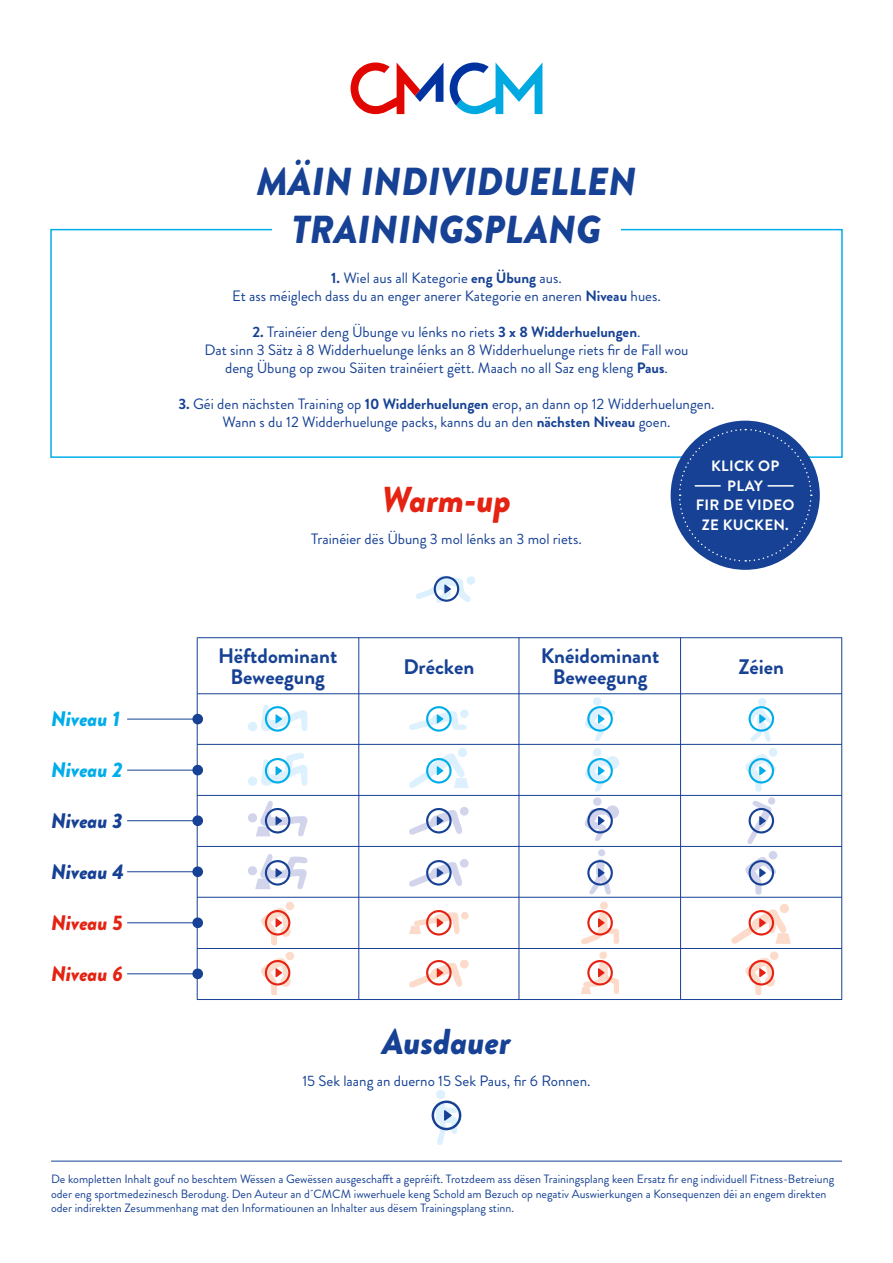
<style>
.page{position:relative;width:893px;height:1263px;background:#fff}
.page>*{position:absolute;margin:0;border:0;box-sizing:border-box;transform-origin:0 0}
.t1{font:italic 900 39px/48px "Brandon Grotesque";color:#164194;text-align:center}
.t2{font:italic 900 36px "Brandon Grotesque";color:#164194}
.t3{font:italic 900 36px "Brandon Grotesque";color:#e42313}
.t4{font:700 21px/21px "Brandon Grotesque";color:#164194;text-align:center}
.t5{font:italic 900 21px "Brandon Grotesque";color:#00ade9}
.t6{font:italic 900 21px "Brandon Grotesque";color:#164194}
.t7{font:italic 900 21px "Brandon Grotesque";color:#e42313}
.t8{font:15px/18px "Brandon Grotesque";color:#164194;text-align:center}
.t9{font:700 15px/19.5px "Brandon Grotesque";letter-spacing:.02em;color:#fff;text-align:center}
.t10{font:12px/14.4px "Brandon Grotesque";color:#164194}
.s1{font-weight:700}
</style>
<div class="page">
<div style="left:436px;top:1090px;width:9px;height:9px;background:#dcf0fd;border-radius:50%"></div>
<div style="left:606px;top:805px;width:13px;height:14px;background:#d2d4ec;border-radius:50%"></div>
<div style="left:599px;top:951px;width:8px;height:8px;background:#fcdbcb;border-radius:50%"></div>
<div style="left:461px;top:912px;width:8px;height:8px;background:#fcdbcb;border-radius:50%"></div>
<div style="left:50px;top:229px;width:793px;height:229px;border:2px solid #00ade9"></div>
<div style="left:272px;top:208px;width:349px;height:43px;background:#fff"></div>
<div style="left:248px;top:776px;width:9px;height:10px;background:#dcf0fd;border-radius:50%"></div>
<svg style="left:450px;top:63px;width:92px;height:51px"></svg>
<svg style="left:351px;top:63px;width:92px;height:51px"></svg>
<hr style="left:197px;top:693px;width:645px;height:1px;background:#164194">
<hr style="left:197px;top:744px;width:645px;height:1px;background:#164194">
<hr style="left:197px;top:795px;width:645px;height:1px;background:#164194">
<hr style="left:197px;top:846px;width:645px;height:1px;background:#164194">
<hr style="left:197px;top:897px;width:645px;height:1px;background:#164194">
<hr style="left:197px;top:948px;width:645px;height:1px;background:#164194">
<hr style="left:197px;top:999px;width:645px;height:1px;background:#164194">
<hr style="left:51px;top:1161px;width:791px;height:1px;background:#164194">
<hr style="left:197px;top:637px;width:645px;height:1px;background:#164194">
<hr style="left:359px;top:637px;width:1px;height:363px;background:#164194">
<hr style="left:197px;top:637px;width:1px;height:363px;background:#164194">
<hr style="left:841px;top:637px;width:1px;height:363px;background:#164194">
<hr style="left:519px;top:637px;width:1px;height:363px;background:#164194">
<hr style="left:680px;top:637px;width:1px;height:363px;background:#164194">
<svg style="left:248px;top:705px;width:60px;height:27px"></svg>
<svg style="left:261px;top:752px;width:47px;height:34px"></svg>
<svg style="left:248px;top:801px;width:60px;height:36px"></svg>
<svg style="left:248px;top:854px;width:60px;height:35px"></svg>
<svg style="left:261px;top:902px;width:33px;height:44px"></svg>
<svg style="left:261px;top:952px;width:33px;height:44px"></svg>
<svg style="left:415px;top:575px;width:60px;height:28px"></svg>
<svg style="left:432px;top:1100px;width:30px;height:45px"></svg>
<div style="left:192px;top:714px;width:11px;height:10px;background:#164194;border-radius:50%"></div>
<div style="left:192px;top:765px;width:11px;height:10px;background:#164194;border-radius:50%"></div>
<div style="left:192px;top:815px;width:11px;height:11px;background:#164194;border-radius:50%"></div>
<div style="left:192px;top:866px;width:11px;height:11px;background:#164194;border-radius:50%"></div>
<div style="left:192px;top:917px;width:11px;height:11px;background:#164194;border-radius:50%"></div>
<div style="left:192px;top:968px;width:11px;height:11px;background:#164194;border-radius:50%"></div>
<hr style="left:127px;top:719px;width:71px;height:1px;background:#164194">
<hr style="left:127px;top:770px;width:71px;height:1px;background:#164194">
<hr style="left:127px;top:820px;width:71px;height:1px;background:#164194">
<hr style="left:127px;top:871px;width:71px;height:1px;background:#164194">
<hr style="left:127px;top:922px;width:71px;height:1px;background:#164194">
<hr style="left:127px;top:973px;width:71px;height:1px;background:#164194">
<div style="left:671px;top:421px;width:149px;height:149px;background:#164194;border-radius:50%"></div>
<svg style="left:409px;top:706px;width:60px;height:26px"></svg>
<svg style="left:409px;top:748px;width:60px;height:40px"></svg>
<svg style="left:409px;top:807px;width:60px;height:28px"></svg>
<svg style="left:409px;top:859px;width:60px;height:28px"></svg>
<svg style="left:409px;top:910px;width:51px;height:25px"></svg>
<svg style="left:409px;top:959px;width:60px;height:29px"></svg>
<svg style="left:585px;top:697px;width:31px;height:44px"></svg>
<svg style="left:749px;top:698px;width:26px;height:44px"></svg>
<svg style="left:587px;top:849px;width:26px;height:46px"></svg>
<svg style="left:581px;top:901px;width:38px;height:43px"></svg>
<svg style="left:581px;top:960px;width:38px;height:34px"></svg>
<svg style="left:744px;top:748px;width:33px;height:96px"></svg>
<svg style="left:745px;top:851px;width:32px;height:44px"></svg>
<svg style="left:731px;top:904px;width:60px;height:40px"></svg>
<svg style="left:745px;top:951px;width:33px;height:45px"></svg>
<div style="left:606px;top:756px;width:13px;height:13px;background:#dcf0fd;border-radius:50%"></div>
<svg style="left:584px;top:748px;width:33px;height:93px"></svg>
<svg style="left:678px;top:428px;width:134px;height:134px"></svg>
<h1 class="t1" style="left:257px;top:158px;width:381px">MÄIN INDIVIDUELLEN<br>TRAININGSPLANG</h1>
<p class="t8" style="left:232px;top:269px;width:430px"><span class="s1">1.</span> Wiel aus all Kategorie <span class="s1">eng Übung</span> aus.<br>Et ass méiglech dass du an enger anerer Kategorie en aneren <span class="s1">Niveau</span> hues.</p>
<p class="t8" style="left:204px;top:323px;width:485px"><span class="s1">2.</span> Trainéier deng Übunge vu lénks no riets <span class="s1">3 x 8 Widderhuelungen</span>.<br>Dat sinn 3 Sätz à 8 Widderhuelunge lénks an 8 Widderhuelunge riets fir de Fall wou deng Übung op zwou Säiten trainéiert gëtt. Maach no all Saz eng kleng <span class="s1">Paus</span>.</p>
<p class="t8" style="left:178px;top:395px;width:538px"><span class="s1">3.</span> Géi den nächsten Training op <span class="s1">10 Widderhuelungen</span> erop, an dann op 12 Widderhuelungen.<br>Wann s du 12 Widderhuelunge packs, kanns du an den <span class="s1">nächsten Niveau</span> goen.</p>
<h2 class="t3" style="left:382px;top:474px;width:131px">Warm-up</h2>
<p class="t8" style="left:311px;top:530px;width:272px">Trainéier dës Übung 3 mol lénks an 3 mol riets.</p>
<p class="t9" style="left:696px;top:456px;width:100px">KLICK OP<br>PLAY<br>FIR DE VIDEO<br>ZE KUCKEN.</p>
<h3 class="t5" style="left:51px;top:704px;width:71px">Niveau 1</h3>
<h3 class="t5" style="left:51px;top:755px;width:73px">Niveau 2</h3>
<h3 class="t6" style="left:51px;top:806px;width:73px">Niveau 3</h3>
<h3 class="t6" style="left:51px;top:857px;width:74px">Niveau 4</h3>
<h3 class="t7" style="left:51px;top:908px;width:73px">Niveau 5</h3>
<h3 class="t7" style="left:51px;top:959px;width:73px">Niveau 6</h3>
<h3 class="t4" style="left:218px;top:646px;width:121px">Hëftdominant<br>Beweegung</h3>
<h3 class="t4" style="left:541px;top:646px;width:120px">Knéidominant<br>Beweegung</h3>
<h3 class="t4" style="left:403px;top:656px;width:72px">Drécken</h3>
<h3 class="t4" style="left:739px;top:656px;width:47px">Zéien</h3>
<h2 class="t2" style="left:382px;top:1016px;width:130px">Ausdauer</h2>
<p class="t8" style="left:302px;top:1072px;width:290px">15 Sek laang an duerno 15 Sek Paus, fir 6 Ronnen.</p>
<p class="t10" style="left:51px;top:1172px;width:785px">De kompletten Inhalt gouf no beschtem Wëssen a Gewëssen ausgeschafft a gepréift. Trotzdeem ass dësen Trainingsplang keen Ersatz fir eng individuell Fitness-Betreiung oder eng sportmedezinesch Berodung. Den Auteur an d´CMCM iwwerhuele keng Schold am Bezuch op negativ Auswierkungen a Konsequenzen déi an engem direkten oder indirekten Zesummenhang mat den Informatiounen an Inhalter aus dësem Trainingsplang stinn.</p>
</div>
